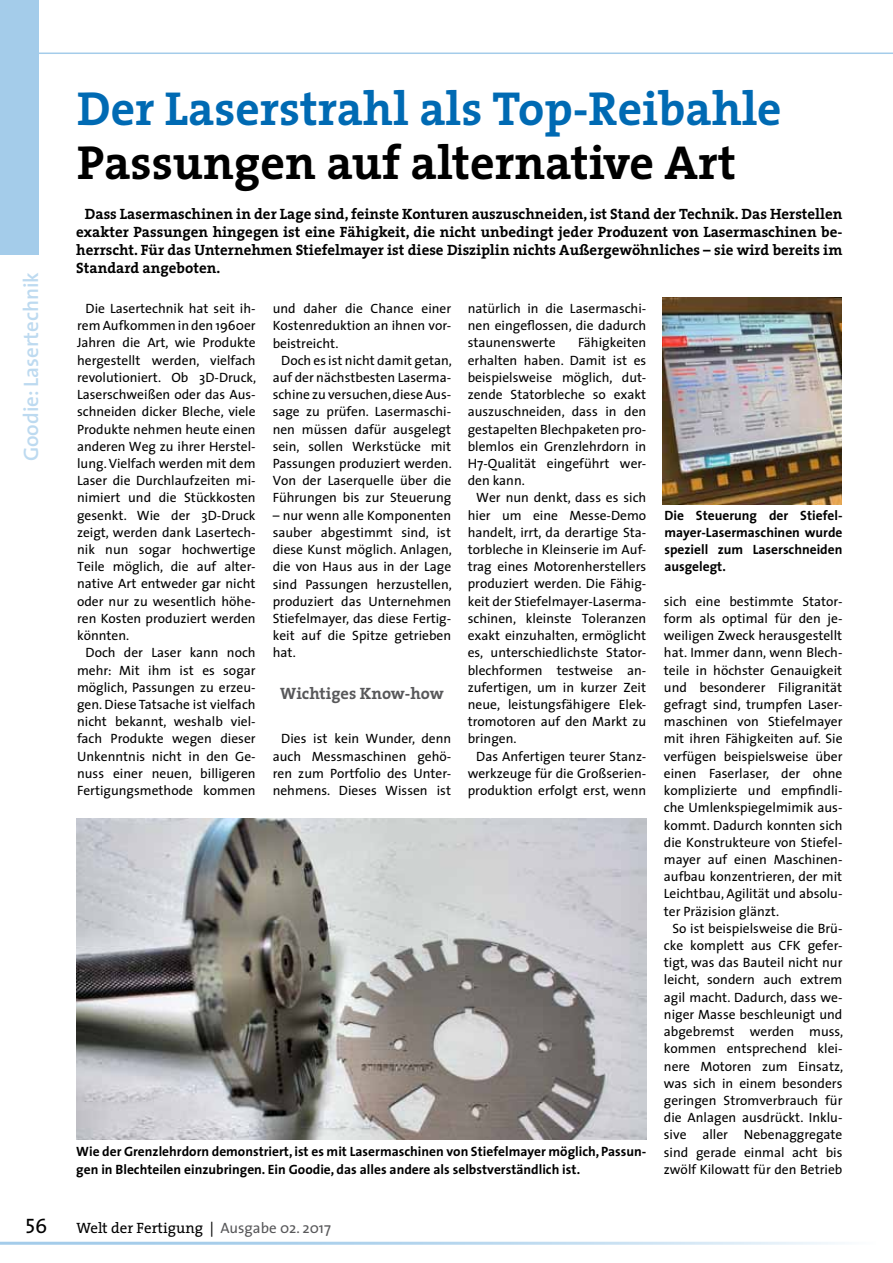
<style>
.page{position:relative;width:893px;height:1263px;background:#fff}
.page>*{position:absolute;margin:0;border:0;box-sizing:border-box;transform-origin:0 0}
.t1{font:700 48px "The Serif";color:#006ab3}
.t2{font:700 48px "The Serif";color:#000}
.t3{font:600 21px "The Sans";color:#bddaf0}
.t4{font:21px "The Sans Regular Caps";color:#000}
.t5{font:700 16.5px "The Serif";color:#58585a}
.t6{font:700 15px/18px "The Serif";color:#000;text-align:justify}
.t7{font:15px "The Serif";color:#000}
.t8{font:13.5px/17.2px "The Sans";color:#000;text-align:justify}
.t9{font:700 13.5px/17.2px "The Sans";color:#000}
.s1{font-family:"The Sans"}
.s2{font-family:"The Sans";color:#58585a}
</style>
<div class="page">
<div style="left:0;top:0;width:38px;height:255px;background:#a4ccea"></div>
<hr style="left:38px;top:53px;width:855px;height:1px;background:#a4ccea">
<hr style="left:0;top:1242px;width:876px;height:3px;background:#a4ccea">
<img style="left:76px;top:818px;width:570px;height:321px">
<img style="left:663px;top:298px;width:179px;height:206px">
<h2 class="t3" style="left:14px;top:461px;width:191px;rotate:-90deg">Goodie: Lasertechnik</h2>
<h1 class="t1" style="left:77px;top:69px;width:706px">Der Laserstrahl als Top-Reibahle</h1>
<h1 class="t2" style="left:77px;top:123px;width:660px">Passungen auf alternative Art</h1>
<p class="t6" style="left:76px;top:205px;width:768px;text-indent:9px">Dass Lasermaschinen in der Lage sind, feinste Konturen auszuschneiden, ist Stand der Technik. Das Herstellen exakter Passungen hingegen ist eine Fähigkeit, die nicht unbedingt jeder Produzent von Lasermaschinen be&shy;herrscht. Für das Unternehmen Stiefelmayer ist diese Disziplin nichts Außergewöhnliches – sie wird bereits im Standard angeboten.</p>
<p class="t8" style="left:77px;top:299px;width:181px;text-indent:9px">Die Lasertechnik hat seit ih&shy;rem Aufkommen in den 1960er Jahren die Art, wie Produkte hergestellt werden, vielfach revolutioniert. Ob 3D-Druck, Laserschweißen oder das Aus&shy;schneiden dicker Bleche, viele Produkte nehmen heute einen anderen Weg zu ihrer Herstel&shy;lung. Vielfach werden mit dem Laser die Durchlaufzeiten mi&shy;nimiert und die Stückkosten gesenkt. Wie der 3D-Druck zeigt, werden dank Lasertech&shy;nik nun sogar hochwertige Teile möglich, die auf alter&shy;native Art entweder gar nicht oder nur zu wesentlich höhe&shy;ren Kosten produziert werden könnten.</p>
<p class="t8" style="left:77px;top:644px;width:180px;text-indent:9px">Doch der Laser kann noch mehr: Mit ihm ist es sogar möglich, Passungen zu erzeu&shy;gen. Diese Tatsache ist vielfach nicht bekannt, weshalb viel&shy;fach Produkte wegen dieser Unkenntnis nicht in den Ge&shy;nuss einer neuen, billigeren Fertigungsmethode kommen</p>
<p class="t8" style="left:273px;top:299px;width:180px">und daher die Chance einer Kostenreduktion an ihnen vor&shy;beistreicht.</p>
<p class="t8" style="left:273px;top:351px;width:181px;text-indent:9px">Doch es ist nicht damit getan, auf der nächstbesten Laserma&shy;schine zu versuchen, diese Aus&shy;sage zu prüfen. Lasermaschi&shy;nen müssen dafür ausgelegt sein, sollen Werkstücke mit Passungen produziert werden.<br>Von der Laserquelle über die Führungen bis zur Steuerung</p>
<p class="t8" style="left:273px;top:506px;width:181px">– nur wenn alle Komponenten sauber abgestimmt sind, ist diese Kunst möglich. Anlagen, die von Haus aus in der Lage sind Passungen herzustellen, produziert das Unternehmen Stiefelmayer, das diese Fertig&shy;keit auf die Spitze getrieben hat.</p>
<p class="t5" style="left:280px;top:680px;width:165px">Wichtiges Know-how</p>
<p class="t8" style="left:273px;top:730px;width:180px;text-indent:9px">Dies ist kein Wunder, denn auch Messmaschinen gehö&shy;ren zum Portfolio des Unter&shy;nehmens. Dieses Wissen ist</p>
<p class="t8" style="left:468px;top:299px;width:180px">natürlich in die Lasermaschi&shy;nen eingeflossen, die dadurch staunenswerte</p>
<p class="t8" style="left:468px;top:334px;width:180px;text-indent:110px">Fähigkeiten erhalten haben. Damit ist es beispielsweise möglich, dut&shy;zende Statorbleche so exakt auszuschneiden, dass in den gestapelten Blechpaketen pro&shy;blemlos ein Grenzlehrdorn in H7-Qualität eingeführt wer&shy;den kann.</p>
<p class="t8" style="left:468px;top:489px;width:180px;text-indent:9px">Wer nun denkt, dass es sich hier um eine Messe-Demo handelt, irrt, da derartige Sta&shy;torbleche in Kleinserie im Auf&shy;trag eines Motorenherstellers produziert werden. Die Fähig&shy;keit der Stiefelmayer-Laserma&shy;schinen, kleinste Toleranzen exakt einzuhalten, ermöglicht es, unterschiedlichste Stator&shy;blechformen testweise an&shy;zufertigen, um in kurzer Zeit neue, leistungsfähigere Elek&shy;tromotoren auf den Markt zu bringen.</p>
<p class="t8" style="left:468px;top:747px;width:180px;text-indent:9px">Das Anfertigen teurer Stanz&shy;werkzeuge für die Großserien&shy;produktion erfolgt erst, wenn</p>
<p class="t9" style="left:76px;top:1143px;width:572px">Wie der Grenzlehrdorn demonstriert, ist es mit Lasermaschinen von Stiefelmayer möglich, Passun&shy;gen in Blechteilen einzubringen. Ein Goodie, das alles andere als selbstverständlich ist.</p>
<p class="t9" style="left:664px;top:506px;width:180px;text-align:justify">Die Steuerung der Stiefel&shy;mayer-Lasermaschinen wurde speziell zum Laserschneiden ausgelegt.</p>
<p class="t8" style="left:664px;top:592px;width:180px">sich eine bestimmte Stator&shy;form als optimal für den je&shy;weiligen Zweck herausgestellt hat. Immer dann, wenn Blech&shy;teile in höchster Genauigkeit und besonderer Filigranität gefragt sind, trumpfen Laser&shy;maschinen von Stiefelmayer mit ihren Fähigkeiten auf. Sie verfügen beispielsweise über einen Faserlaser, der ohne komplizierte und empfindli&shy;che Umlenkspiegelmimik aus&shy;kommt. Dadurch konnten sich die Konstrukteure von Stiefel&shy;mayer auf einen Maschinen&shy;aufbau konzentrieren, der mit Leichtbau, Agilität und absolu&shy;ter Präzision glänzt.</p>
<p class="t8" style="left:664px;top:919px;width:181px;text-align:center">So ist beispielsweise die Brü&shy;cke komplett aus CFK gefer&shy;tigt, was das Bauteil nicht nur leicht, sondern auch extrem agil macht. Dadurch, dass we&shy;niger Masse beschleunigt und abgebremst werden muss, kommen entsprechend klei&shy;nere Motoren zum Einsatz, was sich in einem besonders geringen Stromverbrauch für die Anlagen ausdrückt. Inklu&shy;sive aller Nebenaggregate sind gerade einmal acht bis zwölf Kilowatt für den Betrieb</p>
<h2 class="t4" style="left:26px;top:1214px;width:23px">56</h2>
<p class="t7" style="left:77px;top:1216px;width:256px">Welt der Fertigung <span class="s1">|</span> <span class="s2">Ausgabe 02. 2017</span></p>
</div>
